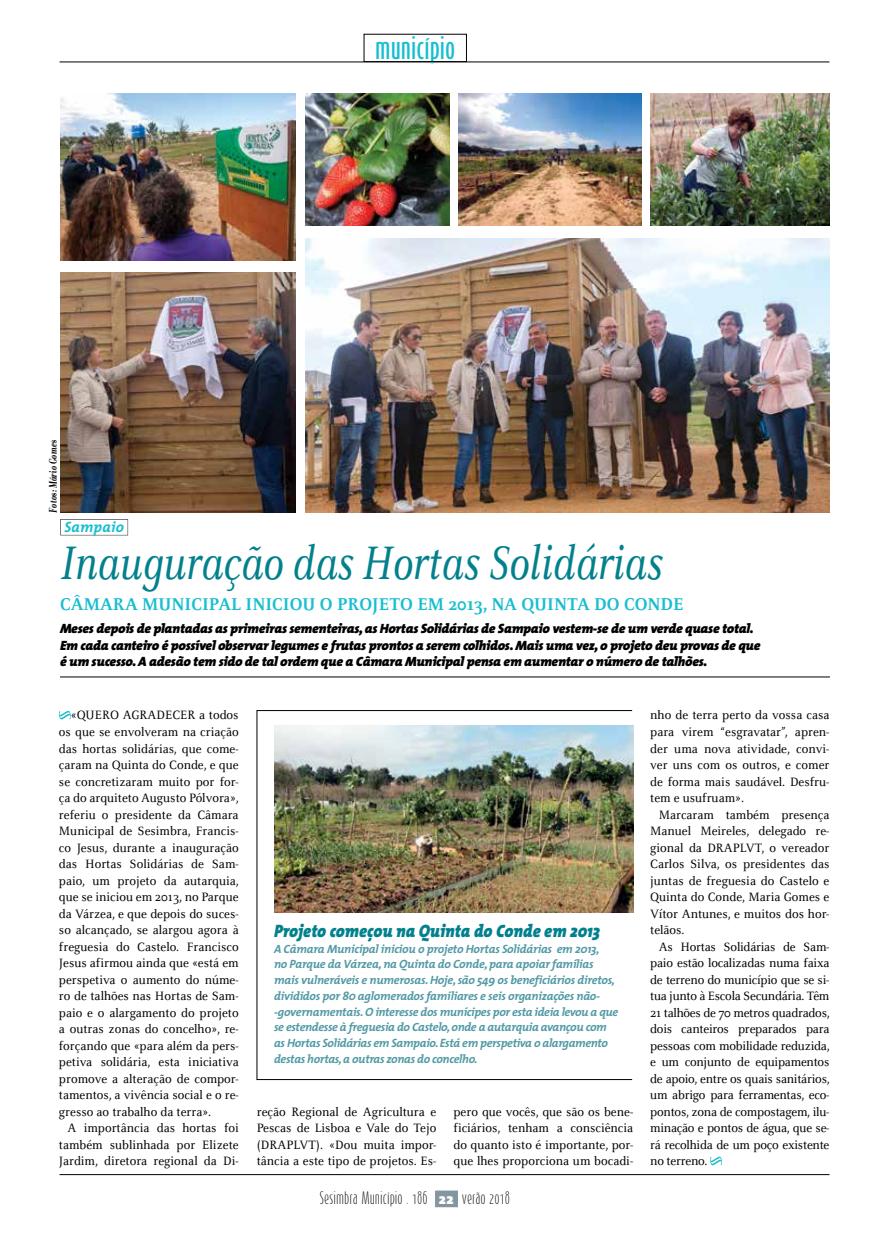
<style>
.page{position:relative;width:872px;height:1234px;background:#fff}
.page>*{position:absolute;margin:0;border:0;box-sizing:border-box;transform-origin:0 0}
.t1{font:italic 49.5px "Celeste ST";letter-spacing:-.02em;color:#02818d;scale:.75 1}
.t2{font:500 27px "Schmalhans";color:#16becf}
.t3{font:700 18px "Celeste ST";color:#16becf;scale:.9 1}
.t4{font:italic 800 18px "T Mix";color:#02818d;scale:.9 1}
.t5{font:300 15px "Schmalhans";color:#000}
.t6{font:italic 700 15px "T Mix";letter-spacing:.01em;color:#16becf}
.t7{font:italic 800 13.5px/16.5px "T Mix";letter-spacing:-.02em;color:#000}
.t8{font:12.75px/16.5px "Celeste ST";color:#000;text-align:justify;scale:.9 1}
.t9{font:italic 700 12px/15.8px "T Mix";letter-spacing:-.025em;color:#529aa5}
.t10{font:italic 700 12px "Donatora";color:#000;scale:.85 1}
.s1{font-family:"T Mix";font-weight:800;color:#fff}
</style>
<div class="page">
<hr style="left:60px;top:1173px;width:769px;height:1px;background:#000">
<div style="left:435px;top:1190px;width:23px;height:16px;background:#8496a0"></div>
<hr style="left:60px;top:62px;width:769px;height:1px;background:#000">
<div style="left:364px;top:34px;width:102px;height:28px;border:1px solid #000"></div>
<svg style="left:59px;top:710px;width:12px;height:9px"></svg>
<hr style="left:60px;top:676px;width:770px;height:1px;background:#000">
<svg style="left:710px;top:1156px;width:12px;height:9px"></svg>
<img style="left:305px;top:238px;width:525px;height:274px">
<img style="left:60px;top:94px;width:235px;height:166px">
<img style="left:650px;top:94px;width:180px;height:131px">
<img style="left:458px;top:94px;width:183px;height:131px">
<img style="left:305px;top:94px;width:144px;height:131px">
<img style="left:60px;top:273px;width:235px;height:239px">
<svg style="left:60px;top:519px;width:68px;height:16px"></svg>
<div style="left:61px;top:519px;width:67px;height:15px;background:#fff"></div>
<img style="left:274px;top:725px;width:359px;height:186px">
<p class="t10" style="left:46px;top:513px;width:88px;rotate:-90deg">Fotos: Mário Gomes</p>
<h2 class="t2" style="left:375px;top:31px;width:81px">MUNICÍPIO</h2>
<p class="t6" style="left:64px;top:514px;width:61px">Sampaio</p>
<h1 class="t1" style="left:60px;top:535px;width:805px">Inauguração das Hortas Solidárias</h1>
<h3 class="t3" style="left:60px;top:594px;width:694px">CÂMARA MUNICIPAL INICIOU O PROJETO EM 2013, NA QUINTA DO CONDE</h3>
<p class="t7" style="left:60px;top:620px;width:702px">Meses depois de plantadas as primeiras sementeiras, as Hortas Solidárias de Sampaio vestem-se de um verde quase total.<br>Em cada canteiro é possível observar legumes e frutas prontos a serem colhidos. Mais uma vez, o projeto deu provas de que é um sucesso. A adesão tem sido de tal ordem que a Câmara Municipal pensa em aumentar o número de talhões.</p>
<p class="t8" style="left:59px;top:707px;width:201px;text-indent:12px">«QUERO AGRADECER a todos os que se envolveram na criação das hortas solidárias, que come&shy;çaram na Quinta do Conde, e que se concretizaram muito por for&shy;ça do arquiteto Augusto Pólvora», referiu o presidente da Câmara Municipal de Sesimbra, Francis&shy;co Jesus, durante a inauguração das Hortas Solidárias de Sam&shy;paio, um projeto da autarquia, que se iniciou em 2013, no Parque da Várzea, e que depois do suces&shy;so alcançado, se alargou agora à freguesia do Castelo. Francisco Jesus afirmou ainda que «está em perspetiva o aumento do núme&shy;ro de talhões nas Hortas de Sam&shy;paio e o alargamento do projeto a outras zonas do concelho», re&shy;forçando que «para além da pers&shy;petiva solidária, esta iniciativa promove a alteração de compor&shy;tamentos, a vivência social e o re&shy;gresso ao trabalho da terra».</p>
<p class="t8" style="left:59px;top:1119px;width:201px;text-indent:9px">A importância das hortas foi também sublinhada por Elizete Jardim, diretora regional da Di-</p>
<h3 class="t4" style="left:274px;top:915px;width:363px">Projeto começou na Quinta do Conde em 2013</h3>
<p class="t9" style="left:274px;top:940px;width:346px">A Câmara Municipal iniciou o projeto Hortas Solidárias em 2013,<br>no Parque da Várzea, na Quinta do Conde, para apoiar famílias mais vulneráveis e numerosas. Hoje, são 549 os beneficiários diretos, divididos por 80 aglomerados familiares e seis organizações não--governamentais. O interesse dos munícipes por esta ideia levou a que se estendesse à freguesia do Castelo, onde a autarquia avançou com as Hortas Solidárias em Sampaio. Está em perspetiva o alargamento destas hortas, a outras zonas do concelho.</p>
<p class="t8" style="left:257px;top:1103px;width:201px">reção Regional de Agricultura e Pescas de Lisboa e Vale do Tejo (DRAPLVT). «Dou muita impor&shy;tância a este tipo de projetos. Es-</p>
<p class="t8" style="left:453px;top:1103px;width:201px">pero que vocês, que são os bene&shy;ficiários, tenham a consciência do quanto isto é importante, por&shy;que lhes proporciona um bocadi-</p>
<p class="t5" style="left:319px;top:1188px;width:192px">Sesimbra Município . 186 <span class="s1">22</span> verão 2018</p>
<p class="t8" style="left:650px;top:707px;width:201px">nho de terra perto da vossa casa para virem “esgravatar”, apren&shy;der uma nova atividade, convi&shy;ver uns com os outros, e comer de forma mais saudável. Desfru&shy;tem e usufruam».</p>
<p class="t8" style="left:650px;top:806px;width:201px;text-indent:9px">Marcaram também presença Manuel Meireles, delegado re&shy;gional da DRAPLVT, o vereador Carlos Silva, os presidentes das juntas de freguesia do Castelo e Quinta do Conde, Maria Gomes e Vítor Antunes, e muitos dos hor&shy;telãos.</p>
<p class="t8" style="left:650px;top:938px;width:201px;text-indent:9px">As Hortas Solidárias de Sam&shy;paio estão localizadas numa faixa de terreno do município que se si&shy;tua junto à Escola Secundária. Têm 21 talhões de 70 metros quadrados, dois canteiros preparados para pessoas com mobilidade reduzida, e um conjunto de equipamentos de apoio, entre os quais sanitários, um abrigo para ferramentas, eco&shy;pontos, zona de compostagem, ilu&shy;minação e pontos de água, que se&shy;rá recolhida de um poço existente no terreno.</p>
</div>
